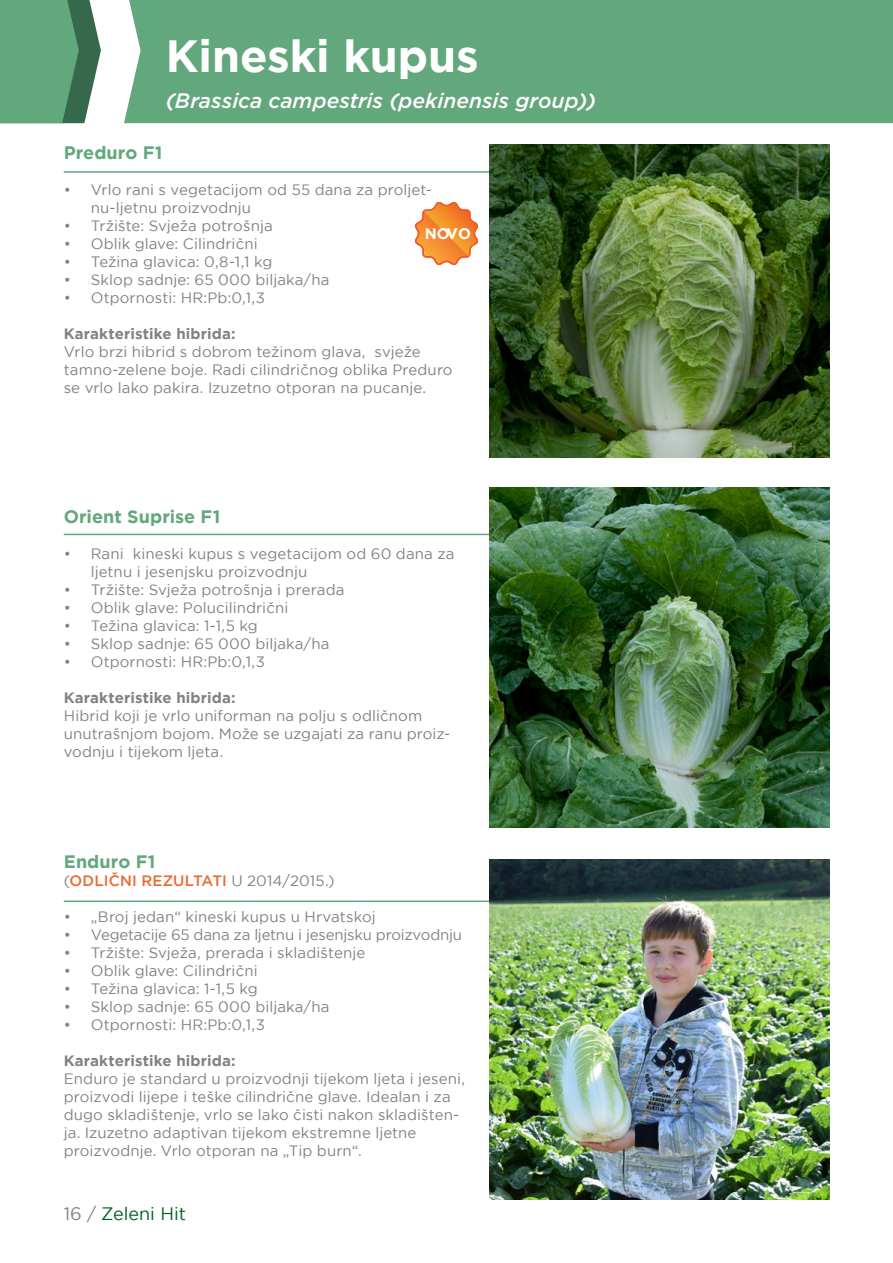
<style>
.page{position:relative;width:893px;height:1263px;background:#fff}
.page>*{position:absolute;margin:0;border:0;box-sizing:border-box;transform-origin:0 0}
.t1{font:700 45px "Gotham";color:#fff}
.t2{font:italic 500 21px "Gotham";color:#fff}
.t3{font:700 18px "Gotham";letter-spacing:.005em;color:#63a77d}
.t4{font:18px "Gotham";color:#006225}
.t5{font:700 15.3px "Gotham";color:#fff}
.t6{font:15px/18px "Gotham";letter-spacing:.005em;color:#808285}
.t7{font:700 15px "Gotham";letter-spacing:.01em;color:#808285}
.t8{font:15px "Gotham";letter-spacing:-.015em;color:#808285}
.t9{font:500 15px "Gotham";letter-spacing:.01em;color:#ec6930}
.s1{font-weight:400;color:#808285}
.s2{color:#808285}
</style>
<div class="page">
<svg style="left:0;top:0;width:893px;height:123px;background:#68a981"></svg>
<svg style="left:415px;top:202px;width:63px;height:63px"></svg>
<hr style="left:64px;top:900px;width:443px;height:2px;background:#63a77d">
<hr style="left:64px;top:171px;width:443px;height:2px;background:#63a77d">
<hr style="left:64px;top:534px;width:443px;height:1px;background:#63a77d">
<img style="left:489px;top:488px;width:340px;height:340px">
<img style="left:489px;top:145px;width:340px;height:312px">
<img style="left:489px;top:859px;width:340px;height:340px">
<h1 class="t1" style="left:166px;top:26px;width:314px">Kineski kupus</h1>
<h2 class="t2" style="left:166px;top:87px;width:432px">(Brassica campestris (pekinensis group))</h2>
<p class="t3" style="left:64px;top:141px;width:100px">Preduro F1</p>
<p class="t6" style="left:91px;top:180px;width:342px;text-indent:-27px">• Vrlo rani s vegetacijom od 55 dana za proljet&shy;nu-ljetnu proizvodnju</p>
<p class="t6" style="left:64px;top:216px;width:210px">• Tržište: Svježa potrošnja</p>
<p class="t6" style="left:64px;top:234px;width:195px">• Oblik glave: Cilindrični</p>
<p class="t6" style="left:64px;top:252px;width:210px">• Težina glavica: 0,8-1,1 kg</p>
<p class="t6" style="left:64px;top:270px;width:267px">• Sklop sadnje: 65 000 biljaka/ha</p>
<p class="t6" style="left:64px;top:288px;width:203px">• Otpornosti: HR:Pb:0,1,3</p>
<p class="t7" style="left:64px;top:324px;width:173px">Karakteristike hibrida:</p>
<p class="t6" style="left:64px;top:342px;width:390px">Vrlo brzi hibrid s dobrom težinom glava, svježe tamno-zelene boje. Radi cilindričnog oblika Preduro se vrlo lako pakira. Izuzetno otporan na pucanje.</p>
<p class="t5" style="left:425px;top:224px;width:48px">NOVO</p>
<p class="t3" style="left:64px;top:504px;width:158px">Orient Suprise F1</p>
<p class="t6" style="left:91px;top:544px;width:365px;text-indent:-27px">• Rani kineski kupus s vegetacijom od 60 dana za ljetnu i jesenjsku proizvodnju</p>
<p class="t6" style="left:64px;top:580px;width:282px">• Tržište: Svježa potrošnja i prerada</p>
<p class="t6" style="left:64px;top:598px;width:226px">• Oblik glave: Polucilindrični</p>
<p class="t6" style="left:64px;top:616px;width:195px">• Težina glavica: 1-1,5 kg</p>
<p class="t6" style="left:64px;top:634px;width:267px">• Sklop sadnje: 65 000 biljaka/ha</p>
<p class="t6" style="left:64px;top:652px;width:203px">• Otpornosti: HR:Pb:0,1,3</p>
<p class="t7" style="left:64px;top:687px;width:173px">Karakteristike hibrida:</p>
<p class="t6" style="left:64px;top:706px;width:388px">Hibrid koji je vrlo uniforman na polju s odličnom unutrašnjom bojom. Može se uzgajati za ranu proiz&shy;vodnju i tijekom ljeta.</p>
<p class="t3" style="left:64px;top:850px;width:93px">Enduro F1</p>
<p class="t9" style="left:64px;top:871px;width:272px"><span class="s1">(</span>ODLIČNI REZULTATI <span class="s1">U 2014/2015.)</span></p>
<p class="t6" style="left:64px;top:908px;width:313px">• „Broj jedan“ kineski kupus u Hrvatskoj</p>
<p class="t8" style="left:64px;top:925px;width:400px">• Vegetacije 65 dana za ljetnu i jesenjsku proizvodnju</p>
<p class="t6" style="left:64px;top:944px;width:303px">• Tržište: Svježa, prerada i skladištenje</p>
<p class="t6" style="left:64px;top:962px;width:195px">• Oblik glave: Cilindrični</p>
<p class="t6" style="left:64px;top:980px;width:195px">• Težina glavica: 1-1,5 kg</p>
<p class="t6" style="left:64px;top:998px;width:267px">• Sklop sadnje: 65 000 biljaka/ha</p>
<p class="t6" style="left:64px;top:1016px;width:203px">• Otpornosti: HR:Pb:0,1,3</p>
<p class="t7" style="left:64px;top:1051px;width:173px">Karakteristike hibrida:</p>
<p class="t6" style="left:64px;top:1070px;width:403px">Enduro je standard u proizvodnji tijekom ljeta i jeseni, proizvodi lijepe i teške cilindrične glave. Idealan i za dugo skladištenje, vrlo se lako čisti nakon skladišten&shy;ja. Izuzetno adaptivan tijekom ekstremne ljetne proizvodnje. Vrlo otporan na „Tip burn“.</p>
<p class="t4" style="left:64px;top:1202px;width:124px"><span class="s2">16 /</span> Zeleni Hit</p>
</div>
